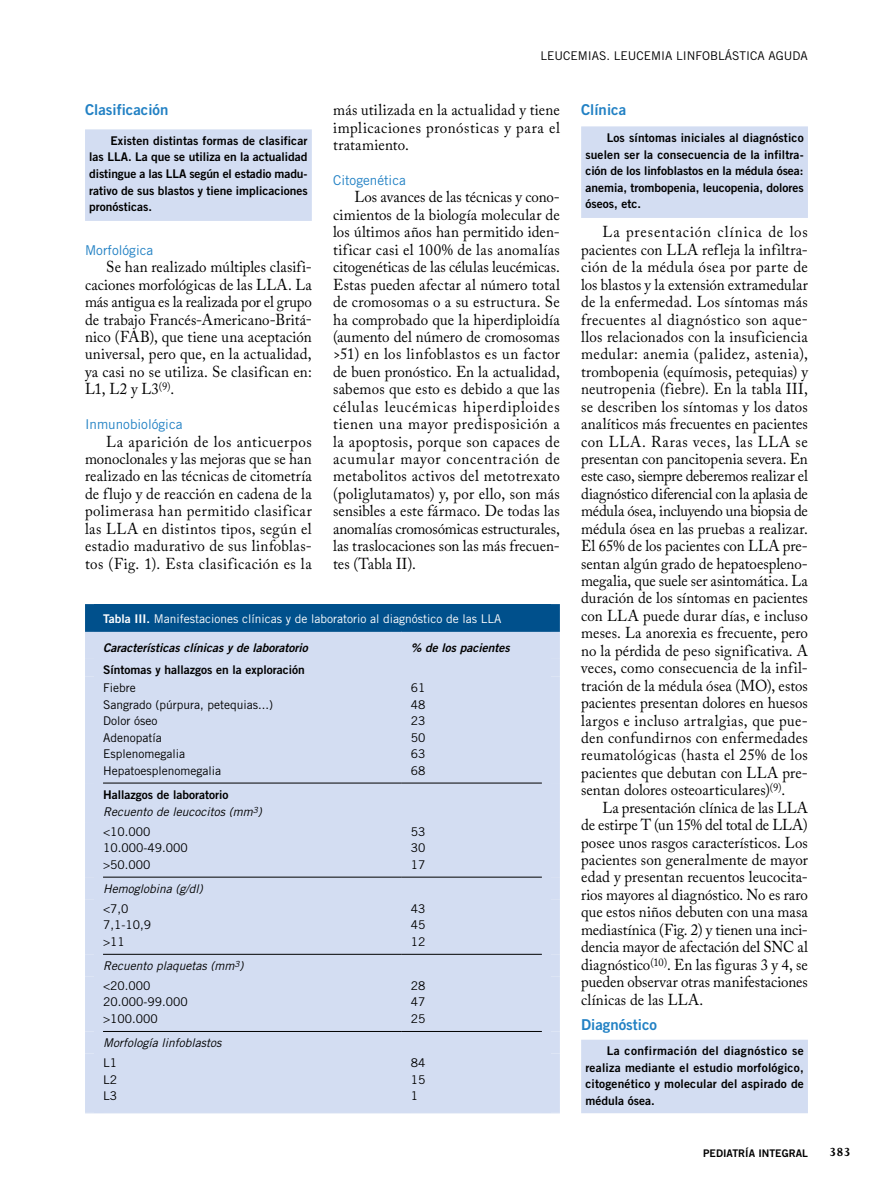
<style>
.page{position:relative;width:893px;height:1191px;background:#fff}
.page>*{position:absolute;margin:0;border:0;box-sizing:border-box;transform-origin:0 0}
.t1{font:15.75px/17.4px "Adobe Caslon Pro";letter-spacing:.015em;color:#000;text-align:justify;scale:.95 1}
.t2{font:15px "Trade Gothic Bold Two";color:#2281c4}
.t3{font:13.5px "Trade Gothic";color:#2281c4}
.t4{font:700 13.5px "Joanna MT Std";color:#000}
.t5{font:12px/16.5px "Trade Gothic Bold Two";color:#000;text-align:justify}
.t6{font:12px/16.5px "Trade Gothic";color:#000;text-align:justify}
.t7{font:italic 12px/20px "Trade Gothic";color:#000}
.t8{font:12px "Trade Gothic";color:#fff}
.t9{font:italic 12px "Trade Gothic Bold Two";color:#000}
.t10{font:10.5px "Trade Gothic Bold Two";color:#000}
.s1{font-family:"Trade Gothic Bold Two"}
.s2{font-style:normal}
</style>
<div class="page">
<div style="left:85px;top:129px;width:227px;height:92px;background:#d3ddf2"></div>
<div style="left:581px;top:126px;width:227px;height:92px;background:#d3ddf2"></div>
<div style="left:581px;top:1039px;width:227px;height:74px;background:#d3ddf2"></div>
<div style="left:94px;top:604px;width:457px;height:27px;background:#00508c"></div>
<div style="left:103px;top:632px;width:439px;height:480px;background:#d3ddf2"></div>
<div style="left:393px;top:631px;width:18px;height:27px;background:#d3ddf2"></div>
<div style="left:393px;top:676px;width:18px;height:107px;background:#d3ddf2"></div>
<div style="left:393px;top:822px;width:18px;height:55px;background:#d3ddf2"></div>
<div style="left:393px;top:899px;width:18px;height:55px;background:#d3ddf2"></div>
<div style="left:393px;top:976px;width:18px;height:55px;background:#d3ddf2"></div>
<div style="left:393px;top:1053px;width:18px;height:59px;background:#d3ddf2"></div>
<div style="left:85px;top:1053px;width:18px;height:59px;background:#d3ddf2"></div>
<div style="left:542px;top:1053px;width:18px;height:59px;background:#d3ddf2"></div>
<hr style="left:85px;top:1112px;width:317px;height:1px;background:#d3ddf2">
<hr style="left:402px;top:1112px;width:158px;height:1px;background:#d3ddf2">
<div style="left:85px;top:1031px;width:18px;height:22px;background:#d3ddf2"></div>
<div style="left:542px;top:1031px;width:18px;height:22px;background:#d3ddf2"></div>
<div style="left:85px;top:976px;width:18px;height:55px;background:#d3ddf2"></div>
<div style="left:542px;top:976px;width:18px;height:55px;background:#d3ddf2"></div>
<hr style="left:103px;top:1031px;width:299px;height:1px;background:#000">
<hr style="left:402px;top:1031px;width:140px;height:1px;background:#000">
<div style="left:85px;top:954px;width:18px;height:22px;background:#d3ddf2"></div>
<div style="left:542px;top:954px;width:18px;height:22px;background:#d3ddf2"></div>
<div style="left:85px;top:899px;width:18px;height:55px;background:#d3ddf2"></div>
<div style="left:542px;top:899px;width:18px;height:55px;background:#d3ddf2"></div>
<hr style="left:103px;top:954px;width:299px;height:1px;background:#000">
<hr style="left:402px;top:954px;width:140px;height:1px;background:#000">
<div style="left:85px;top:877px;width:18px;height:22px;background:#d3ddf2"></div>
<div style="left:542px;top:877px;width:18px;height:22px;background:#d3ddf2"></div>
<div style="left:85px;top:822px;width:18px;height:55px;background:#d3ddf2"></div>
<div style="left:542px;top:822px;width:18px;height:55px;background:#d3ddf2"></div>
<hr style="left:103px;top:877px;width:299px;height:1px;background:#000">
<hr style="left:402px;top:877px;width:140px;height:1px;background:#000">
<div style="left:85px;top:783px;width:18px;height:39px;background:#d3ddf2"></div>
<div style="left:542px;top:783px;width:18px;height:39px;background:#d3ddf2"></div>
<div style="left:85px;top:676px;width:18px;height:107px;background:#d3ddf2"></div>
<div style="left:542px;top:676px;width:18px;height:107px;background:#d3ddf2"></div>
<hr style="left:103px;top:783px;width:299px;height:1px;background:#000">
<hr style="left:402px;top:783px;width:140px;height:1px;background:#000">
<div style="left:85px;top:658px;width:18px;height:18px;background:#d3ddf2"></div>
<div style="left:542px;top:658px;width:18px;height:18px;background:#d3ddf2"></div>
<div style="left:85px;top:631px;width:18px;height:27px;background:#d3ddf2"></div>
<div style="left:542px;top:631px;width:18px;height:27px;background:#d3ddf2"></div>
<hr style="left:85px;top:604px;width:317px;height:1px;background:#00508c">
<hr style="left:402px;top:604px;width:158px;height:1px;background:#00508c">
<div style="left:85px;top:605px;width:18px;height:26px;background:#00508c"></div>
<div style="left:542px;top:605px;width:18px;height:26px;background:#00508c"></div>
<hr style="left:85px;top:631px;width:317px;height:1px;background:#00508c">
<hr style="left:402px;top:631px;width:158px;height:1px;background:#00508c">
<p class="t6" style="left:541px;top:48px;width:269px">Leucemias. Leucemia linfoblástica aguda</p>
<p class="t2" style="left:85px;top:100px;width:85px">Clasificación</p>
<p class="t5" style="left:89px;top:132px;width:220px;text-indent:21px">Existen distintas formas de clasificar las LLA. La que se utiliza en la actualidad distingue a las LLA según el estadio madu&shy;rativo de sus blastos y tiene implicaciones pronósticas.</p>
<p class="t3" style="left:85px;top:242px;width:70px">Morfológica</p>
<p class="t1" style="left:85px;top:258px;width:240px;text-indent:21px">Se han realizado múltiples clasifi&shy;caciones morfológicas de las LLA. La más antigua es la realizada por el grupo de trabajo Francés-Americano-Britá&shy;nico (FAB), que tiene una aceptación universal, pero que, en la actualidad, ya casi no se utiliza. Se clasifican en:<br>L1, L2 y L3<sup>(9)</sup>.</p>
<p class="t3" style="left:85px;top:416px;width:99px">Inmunobiológica</p>
<p class="t1" style="left:85px;top:432px;width:240px;text-indent:21px">La aparición de los anticuerpos monoclonales y las mejoras que se han realizado en las técnicas de citometría de flujo y de reacción en cadena de la polimerasa han permitido clasificar las LLA en distintos tipos, según el estadio madurativo de sus linfoblas&shy;tos (Fig. 1). Esta clasificación es la</p>
<p class="t1" style="left:333px;top:101px;width:240px">más utilizada en la actualidad y tiene implicaciones pronósticas y para el tratamiento.</p>
<p class="t3" style="left:333px;top:172px;width:74px">Citogenética</p>
<p class="t1" style="left:333px;top:188px;width:240px;text-indent:21px">Los avances de las técnicas y cono&shy;cimientos de la biología molecular de los últimos años han permitido iden&shy;tificar casi el 100% de las anomalías citogenéticas de las células leucémicas.<br>Estas pueden afectar al número total de cromosomas o a su estructura. Se ha comprobado que la hiperdiploidía (aumento del número de cromosomas &gt;51) en los linfoblastos es un factor de buen pronóstico. En la actualidad, sabemos que esto es debido a que las células leucémicas hiperdiploides tienen una mayor predisposición a la apoptosis, porque son capaces de acumular mayor concentración de metabolitos activos del metotrexato (poliglutamatos) y, por ello, son más sensibles a este fármaco. De todas las anomalías cromosómicas estructurales, las traslocaciones son las más frecuen&shy;tes (Tabla II).</p>
<p class="t8" style="left:103px;top:611px;width:400px"><span class="s1">Tabla III.</span> Manifestaciones clínicas y de laboratorio al diagnóstico de las LLA</p>
<p class="t9" style="left:103px;top:640px;width:206px">Características clínicas y de laboratorio</p>
<p class="t9" style="left:411px;top:640px;width:100px">% de los pacientes</p>
<p class="t5" style="left:103px;top:661px;width:203px">Síntomas y hallazgos en la exploración</p>
<p class="t6" style="left:103px;top:679px;width:171px;text-align:left">Fiebre<br>Sangrado (púrpura, petequias...)<br>Dolor óseo<br>Adenopatía<br>Esplenomegalia<br>Hepatoesplenomegalia</p>
<p class="t6" style="left:411px;top:679px;width:16px">61<br>48<br>23<br>50<br>63<br>68</p>
<p class="t5" style="left:103px;top:786px;width:127px">Hallazgos de laboratorio</p>
<p class="t7" style="left:103px;top:801px;width:160px">Recuento de leucocitos (mm<sup>3</sup>) <span class="s2">&lt;10.000</span></p>
<p class="t6" style="left:103px;top:839px;width:86px">10.000-49.000 &gt;50.000</p>
<p class="t6" style="left:411px;top:823px;width:16px">53<br>30<br>17</p>
<p class="t7" style="left:103px;top:878px;width:101px">Hemoglobina (g/dl)</p>
<p class="t6" style="left:103px;top:900px;width:49px;text-align:left">&lt;7,0<br>7,1-10,9 &gt;11</p>
<p class="t6" style="left:411px;top:900px;width:16px">43<br>45<br>12</p>
<p class="t7" style="left:103px;top:955px;width:142px">Recuento plaquetas (mm<sup>3</sup>) <span class="s2">&lt;20.000</span></p>
<p class="t6" style="left:103px;top:993px;width:86px">20.000-99.000 &gt;100.000</p>
<p class="t6" style="left:411px;top:977px;width:16px">28<br>47<br>25</p>
<p class="t7" style="left:103px;top:1032px;width:120px">Morfología linfoblastos</p>
<p class="t6" style="left:103px;top:1054px;width:16px">L1<br>L2<br>L3</p>
<p class="t6" style="left:411px;top:1054px;width:16px">84<br>15<br>1</p>
<p class="t2" style="left:581px;top:100px;width:47px">Clínica</p>
<p class="t5" style="left:585px;top:129px;width:220px;text-indent:21px">Los síntomas iniciales al diagnóstico suelen ser la consecuencia de la infiltra&shy;ción de los linfoblastos en la médula ósea: anemia, trombopenia, leucopenia, dolores óseos, etc.</p>
<p class="t1" style="left:581px;top:223px;width:240px;text-indent:21px">La presentación clínica de los pacientes con LLA refleja la infiltra&shy;ción de la médula ósea por parte de los blastos y la extensión extramedular de la enfermedad. Los síntomas más frecuentes al diagnóstico son aque&shy;llos relacionados con la insuficiencia medular: anemia (palidez, astenia), trombopenia (equímosis, petequias) y neutropenia (fiebre). En la tabla III, se describen los síntomas y los datos analíticos más frecuentes en pacientes con LLA. Raras veces, las LLA se presentan con pancitopenia severa. En este caso, siempre deberemos realizar el diagnóstico diferencial con la aplasia de médula ósea, incluyendo una biopsia de médula ósea en las pruebas a realizar.<br>El 65% de los pacientes con LLA pre&shy;sentan algún grado de hepatoespleno&shy;megalia, que suele ser asintomática. La duración de los síntomas en pacientes con LLA puede durar días, e incluso meses. La anorexia es frecuente, pero no la pérdida de peso significativa. A veces, como consecuencia de la infil&shy;tración de la médula ósea (MO), estos pacientes presentan dolores en huesos largos e incluso artralgias, que pue&shy;den confundirnos con enfermedades reumatológicas (hasta el 25% de los pacientes que debutan con LLA pre&shy;sentan dolores osteoarticulares)<sup>(9)</sup>.</p>
<p class="t1" style="left:581px;top:798px;width:240px;text-indent:21px">La presentación clínica de las LLA de estirpe T (un 15% del total de LLA) posee unos rasgos característicos. Los pacientes son generalmente de mayor edad y presentan recuentos leucocita&shy;rios mayores al diagnóstico. No es raro que estos niños debuten con una masa mediastínica (Fig. 2) y tienen una inci&shy;dencia mayor de afectación del SNC al diagnóstico<sup>(10)</sup>. En las figuras 3 y 4, se pueden observar otras manifestaciones clínicas de las LLA.</p>
<p class="t2" style="left:581px;top:1014px;width:77px">Diagnóstico</p>
<p class="t5" style="left:585px;top:1042px;width:220px;text-indent:21px">La confirmación del diagnóstico se realiza mediante el estudio morfológico, citogenético y molecular del aspirado de médula ósea.</p>
<p class="t10" style="left:703px;top:1146px;width:106px">PEDIATRÍA INTEGRAL</p>
<p class="t4" style="left:829px;top:1144px;width:23px">383</p>
</div>
